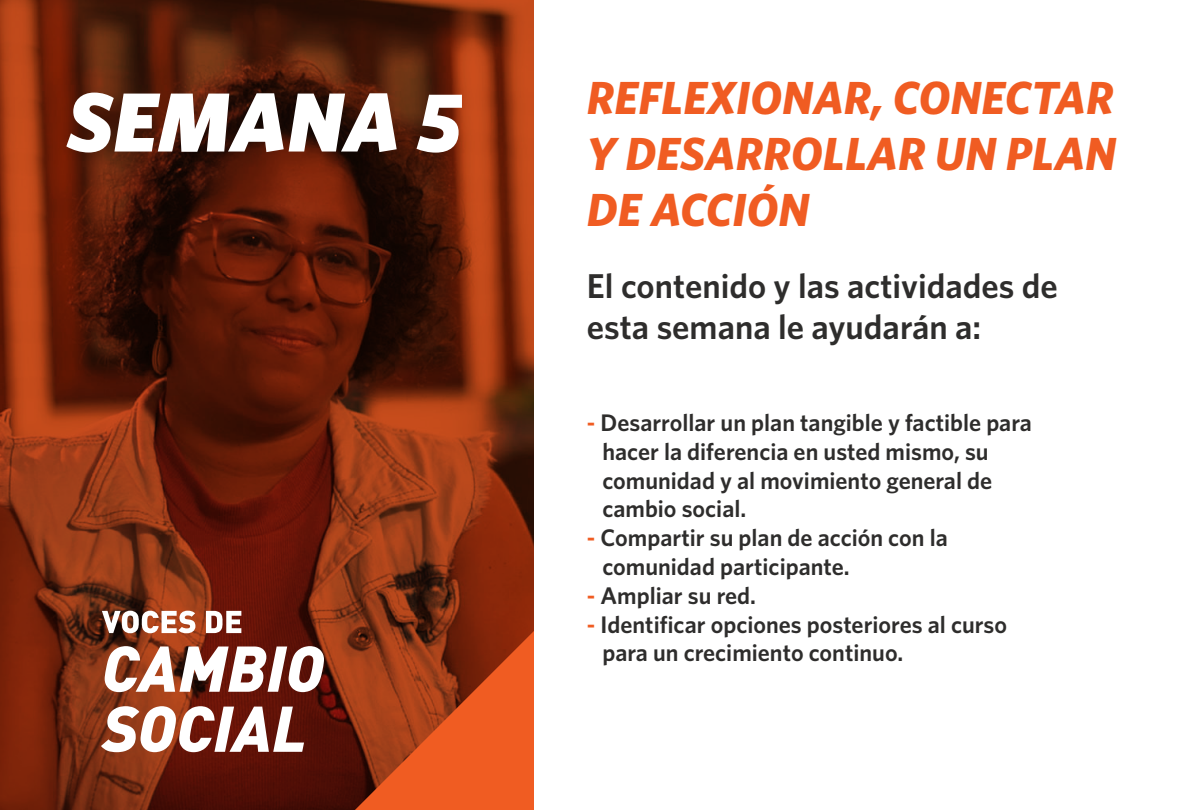
<style>
.page{position:relative;width:1188px;height:810px;background:#fff}
.page>*{position:absolute;margin:0;border:0;box-sizing:border-box;transform-origin:0 0}
.t1{font:italic 900 84px "Whitney";color:#fff}
.t2{font:italic 700 46.5px/55.8px "Whitney";color:#f05c22;text-align:justify}
.t3{font:600 34.5px/41.4px "Whitney";color:#2e2d2c}
.t4{font:600 24px/28.8px "Whitney";color:#2e2d2c}
.s1{color:#f05c22}
</style>
<div class="page">
<svg style="left:0;top:0;width:534px;height:810px;background:#6a230c"></svg>
<svg style="left:355px;top:631px;width:179px;height:179px;background:#bf481b"></svg>
<svg style="left:102px;top:611px;width:93px;height:22px"></svg>
<svg style="left:206px;top:611px;width:35px;height:22px"></svg>
<svg style="left:105px;top:646px;width:219px;height:46px"></svg>
<svg style="left:101px;top:706px;width:203px;height:46px"></svg>
<h1 class="t1" style="left:67px;top:66px;width:396px">SEMANA 5</h1>
<h2 class="t2" style="left:587px;top:69px;width:531px">REFLEXIONAR, CONECTAR Y DESARROLLAR UN PLAN DE ACCIÓN</h2>
<h3 class="t3" style="left:587px;top:264px;width:472px">El contenido y las actividades de esta semana le ayudarán a:</h3>
<p class="t4" style="left:602px;top:408px;width:431px;text-indent:-15px"><span class="s1">-</span> Desarrollar un plan tangible y factible para hacer la diferencia en usted mismo, su comunidad y al movimiento general de cambio social.</p>
<p class="t4" style="left:602px;top:523px;width:347px;text-indent:-15px"><span class="s1">-</span> Compartir su plan de acción con la comunidad participante.</p>
<p class="t4" style="left:587px;top:581px;width:171px"><span class="s1">-</span> Ampliar su red.</p>
<p class="t4" style="left:602px;top:609px;width:406px;text-indent:-15px"><span class="s1">-</span> Identificar opciones posteriores al curso para un crecimiento continuo.</p>
</div>
